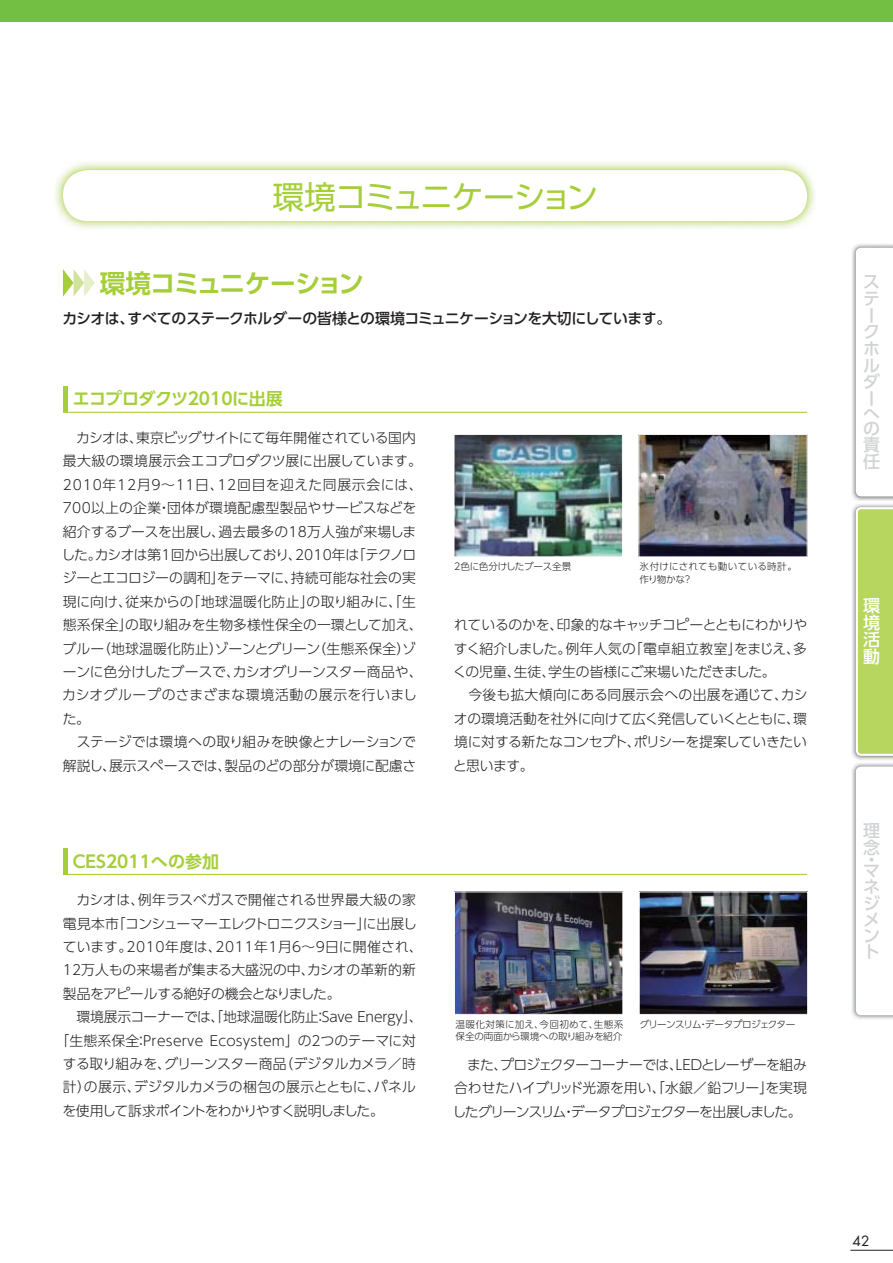
<style>
.page{position:relative;width:893px;height:1263px;background:#fff}
.page>*{position:absolute;margin:0;border:0;box-sizing:border-box;transform-origin:0 0}
.t1{font:31.95px "UD Shin Go Pro Regular 90 pv RKSJ H";letter-spacing:-.055em;color:#a6ce39}
.t2{font:25.5px "UD Shin Go Pro De Bold 90 pv RKSJ H";letter-spacing:-.05em;color:#a6ce39}
.t3{font:16.95px/16.6px "UD Shin Go Pro Medium 90 pv RKSJ H";color:#d1d3d4}
.t4{font:16.95px "UD Shin Go Pro De Bold 90 pv RKSJ H";letter-spacing:-.02em;color:#a6ce39}
.t5{font:16.95px "UD Shin Go Pro De Bold 90 pv RKSJ H";color:#a6ce39}
.t6{font:16.95px/17px "UD Shin Go Pro Medium 90 pv RKSJ H";color:#fff;text-align:justify}
.t7{font:14.85px "UD Shin Go Pro Medium 90 pv RKSJ H";letter-spacing:-.03em;color:#231f20}
.t8{font:13.8px/23.4px "UD Shin Go Pro Light 90 pv RKSJ H";letter-spacing:-.005em;color:#231f20}
.t9{font:13.8px "UD Shin Go Pro Light 90 pv RKSJ H";letter-spacing:-.055em;color:#231f20}
.t10{font:13.8px "UD Shin Go Pro Light 90 pv RKSJ H";letter-spacing:.015em;color:#231f20}
.t11{font:13.8px "UD Shin Go Pro Light 90 pv RKSJ H";letter-spacing:.04em;color:#231f20}
.t12{font:13.8px "UD Shin Go Pro Light 90 pv RKSJ H";letter-spacing:-.09em;color:#231f20}
.t13{font:13.8px "Futura";color:#231f20}
.t14{font:9.6px/12.8px "UD Shin Go Pro Light 90 pv RKSJ H";letter-spacing:-.01em;color:#231f20}
.t15{font:9.6px/12.8px "UD Shin Go Pro Light 90 pv RKSJ H";letter-spacing:.02em;color:#231f20}
.t16{font:9.6px "UD Shin Go Pro Light 90 pv RKSJ H";letter-spacing:-.065em;color:#231f20}
.t17{font:9.6px "UD Shin Go Pro Light 90 pv RKSJ H";letter-spacing:-.03em;color:#231f20}
</style>
<div class="page">
<img style="left:55px;top:161px;width:760px;height:68px">
<div style="left:63px;top:170px;width:744px;height:51px;background:#fff;border-radius:26px"></div>
<svg style="left:63px;top:269px;width:32px;height:28px"></svg>
<hr style="left:63px;top:874px;width:744px;height:1px;background:#a6ce39">
<hr style="left:63px;top:848px;width:4px;height:26px;background:#a6ce39">
<hr style="left:63px;top:412px;width:744px;height:1px;background:#a6ce39">
<hr style="left:63px;top:386px;width:4px;height:26px;background:#a6ce39">
<img style="left:456px;top:436px;width:165px;height:119px">
<div style="left:454px;top:434px;width:169px;height:123px;border:1px solid #fff"></div>
<img style="left:640px;top:436px;width:165px;height:119px">
<div style="left:638px;top:434px;width:169px;height:123px;border:1px solid #fff"></div>
<img style="left:456px;top:893px;width:165px;height:120px">
<div style="left:454px;top:891px;width:169px;height:124px;border:1px solid #fff"></div>
<img style="left:641px;top:893px;width:165px;height:120px">
<div style="left:639px;top:891px;width:169px;height:124px;border:1px solid #fff"></div>
<div style="left:0;top:0;width:893px;height:21px;background:#72bf44"></div>
<hr style="left:850px;top:1250px;width:43px;height:1px;background:#231f20">
<img style="left:852px;top:244px;width:41px;height:516px">
<svg style="left:856px;top:248px;width:37px;height:248px"></svg>
<svg style="left:856px;top:507px;width:37px;height:249px;background:#bbd86a"></svg>
<img style="left:852px;top:763px;width:41px;height:256px">
<svg style="left:856px;top:766px;width:37px;height:249px"></svg>
<h1 class="t1" style="left:272px;top:185px;width:327px">環境コミュニケーション</h1>
<h2 class="t2" style="left:100px;top:274px;width:265px">環境コミュニケーション</h2>
<p class="t7" style="left:62px;top:312px;width:611px">カシオは、すべてのステークホルダーの皆様との環境コミュニケーションを大切にしています。</p>
<p class="t4" style="left:73px;top:393px;width:212px">エコプロダクツ2010に出展</p>
<p class="t8" style="left:61px;top:428px;width:363px">　カシオは、東京ビッグサイトにて毎年開催されている国内最大級の環境展示会エコプロダクツ展に出展しています。<br>2010年12月9～11日、12回目を迎えた同展示会には、<br>700以上の企業・団体が環境配慮型製品やサービスなどを紹介するブースを出展し、過去最多の18万人強が来場しました。カシオは第1回から出展しており、2010年は「テクノロジーとエコロジーの調和」をテーマに、持続可能な社会の実現に向け、従来からの「地球温暖化防止」の取り組みに、「生態系保全」の取り組みを生物多様性保全の一環として加え、ブルー（地球温暖化防止）ゾーンとグリーン（生態系保全）ゾーンに色分けしたブースで、カシオグリーンスター商品や、カシオグループのさまざまな環境活動の展示を行いました。<br>　ステージでは環境への取り組みを映像とナレーションで解説し、展示スペースでは、製品のどの部分が環境に配慮さ</p>
<p class="t5" style="left:73px;top:855px;width:148px">CES2011への参加</p>
<p class="t8" style="left:63px;top:890px;width:354px">　カシオは、例年ラスベガスで開催される世界最大級の家</p>
<p class="t9" style="left:63px;top:918px;width:355px">電見本市「コンシューマーエレクトロニクスショー」に出展し</p>
<p class="t11" style="left:63px;top:941px;width:362px">ています。2010年度は、2011年1月6～9日に開催され、</p>
<p class="t8" style="left:63px;top:960px;width:354px">12万人もの来場者が集まる大盛況の中、カシオの革新的新</p>
<p class="t9" style="left:63px;top:988px;width:279px">製品をアピールする絶好の機会となりました。</p>
<p class="t8" style="left:63px;top:1007px;width:361px">　環境展示コーナーでは、「地球温暖化防止：Save Energy」、</p>
<p class="t10" style="left:55px;top:1035px;width:362px">「生態系保全：Preserve Ecosystem」の２つのテーマに対</p>
<p class="t8" style="left:63px;top:1054px;width:355px">する取り組みを、グリーンスター商品（デジタルカメラ／時</p>
<p class="t8" style="left:63px;top:1077px;width:354px">計）の展示、デジタルカメラの梱包の展示とともに、パネル</p>
<p class="t12" style="left:63px;top:1105px;width:323px">を使用して訴求ポイントをわかりやすく説明しました。</p>
<p class="t17" style="left:454px;top:563px;width:119px">2色に色分けしたブース全景</p>
<p class="t15" style="left:639px;top:561px;width:159px">氷付けにされても動いている時計。作り物かな？</p>
<p class="t8" style="left:453px;top:615px;width:356px">れているのかを、印象的なキャッチコピーとともにわかりやすく紹介しました。例年人気の「電卓組立教室」をまじえ、多くの児童、生徒、学生の皆様にご来場いただきました。<br>　今後も拡大傾向にある同展示会への出展を通じて、カシオの環境活動を社外に向けて広く発信していくとともに、環境に対する新たなコンセプト、ポリシーを提案していきたいと思います。</p>
<p class="t14" style="left:456px;top:1019px;width:169px">温暖化対策に加え、今回初めて、生態系保全の両面から環境への取り組みを紹介</p>
<p class="t16" style="left:640px;top:1020px;width:157px">グリーンスリム・データプロジェクター</p>
<p class="t8" style="left:453px;top:1055px;width:356px;text-align:justify">　また、プロジェクターコーナーでは、ＬＥＤとレーザーを組み合わせたハイブリッド光源を用い、「水銀／鉛フリー」を実現したグリーンスリム・データプロジェクターを出展しました。</p>
<p class="t3" style="left:863px;top:276px;width:19px">ステークホルダー</p>
<p class="t3" style="left:863px;top:409px;width:18px;line-height:14.5px">への</p>
<p class="t3" style="left:863px;top:439px;width:18px">責任</p>
<p class="t6" style="left:863px;top:600px;width:18px">環境活動</p>
<p class="t3" style="left:863px;top:824px;width:18px">理念</p>
<p class="t3" style="left:863px;top:854px;width:12px">・</p>
<p class="t3" style="left:863px;top:865px;width:18px;line-height:16px;text-align:justify">マネジメント</p>
<p class="t13" style="left:853px;top:1235px;width:19px">42</p>
</div>
